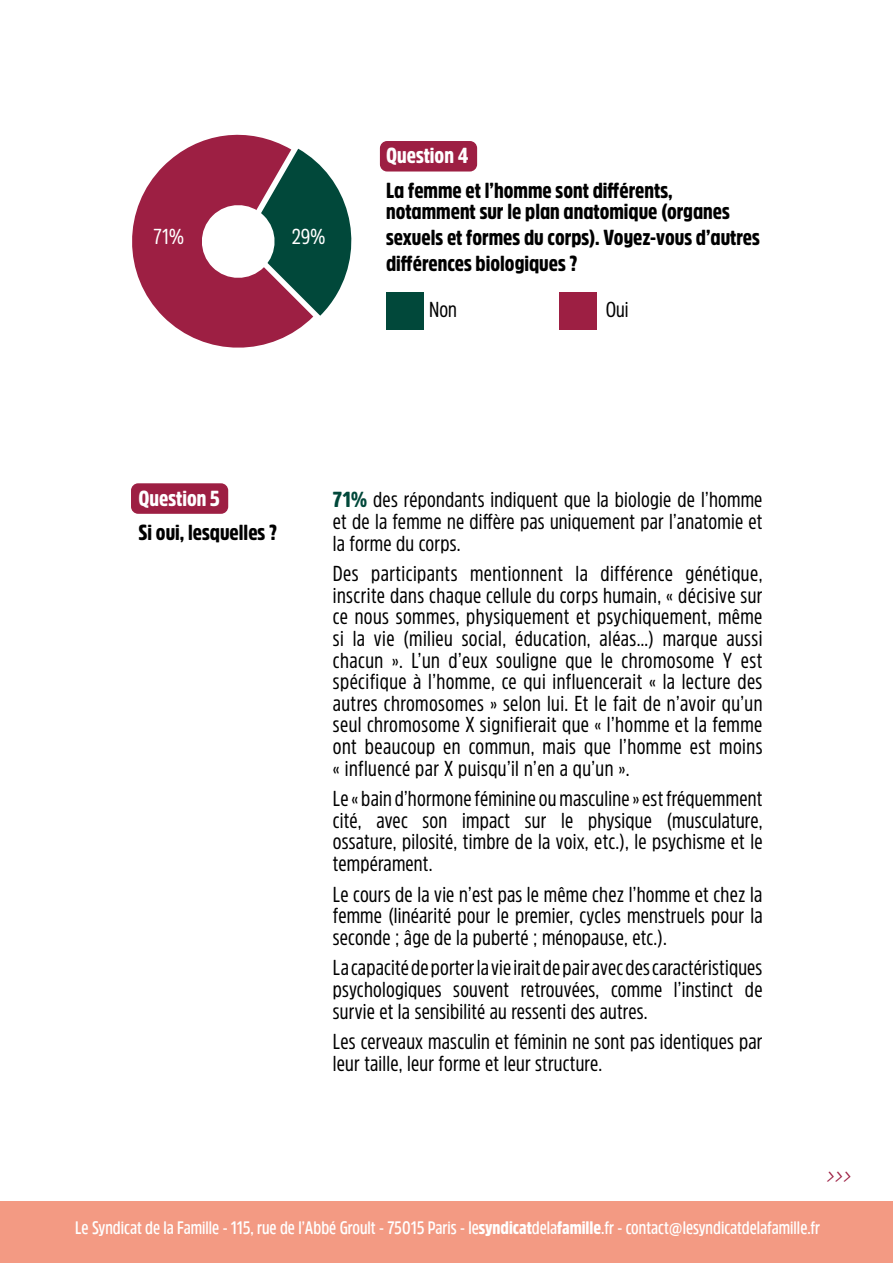
<style>
.page{position:relative;width:893px;height:1263px;background:#fff}
.page>*{position:absolute;margin:0;border:0;box-sizing:border-box;transform-origin:0 0}
.t1{font:21.6px/21.6px "Amsi Pro Cond";letter-spacing:.01em;color:#000;text-align:justify}
.t2{font:900 21.6px/21.6px "Amsi Pro Cond";color:#000}
.t3{font:900 21.6px "Amsi Pro Cond";color:#fff}
.t4{font:21.6px "Amsi Pro Cond";color:#fff}
.t5{font:600 18px "Amsi Pro Cond";color:#fff}
.t6{font:italic 18px "Amsi Pro Cond";color:#9d1f43}
.s1{font-weight:900;color:#01483a}
.s2{font-weight:900}
</style>
<div class="page">
<div style="left:380px;top:141px;width:97px;height:30px;background:#9d1f43;border-radius:7px"></div>
<div style="left:386px;top:292px;width:38px;height:38px;background:#01483a"></div>
<div style="left:559px;top:292px;width:38px;height:38px;background:#9d1f43"></div>
<svg style="left:132px;top:134px;width:220px;height:214px"></svg>
<div style="left:131px;top:483px;width:97px;height:31px;background:#9d1f43;border-radius:7px"></div>
<div style="left:0;top:1201px;width:893px;height:62px;background:#f39a83"></div>
<p class="t4" style="left:153px;top:222px;width:32px">71%</p>
<p class="t4" style="left:292px;top:222px;width:35px">29%</p>
<p class="t3" style="left:386px;top:141px;width:84px">Question 4</p>
<p class="t2" style="left:386px;top:179px;width:345px">La femme et l’homme sont différents, notamment sur le plan anatomique (organes</p>
<p class="t2" style="left:386px;top:224px;width:375px;line-height:26px">sexuels et formes du corps). Voyez-vous d’autres différences biologiques ?</p>
<p class="t1" style="left:429px;top:298px;width:29px">Non</p>
<p class="t1" style="left:606px;top:298px;width:24px">Oui</p>
<p class="t3" style="left:138px;top:484px;width:83px">Question 5</p>
<p class="t2" style="left:138px;top:521px;width:140px">Si oui, lesquelles ?</p>
<p class="t1" style="left:333px;top:488px;width:431px"><span class="s1">71%</span> des répondants indiquent que la biologie de l’homme et de la femme ne diffère pas uniquement par l’anatomie et la forme du corps.</p>
<p class="t1" style="left:333px;top:562px;width:431px">Des participants mentionnent la différence génétique, inscrite dans chaque cellule du corps humain, « décisive sur ce nous sommes, physiquement et psychiquement, même si la vie (milieu social, éducation, aléas…) marque aussi chacun ». L’un d’eux souligne que le chromosome Y est spécifique à l’homme, ce qui influencerait « la lecture des autres chromosomes » selon lui. Et le fait de n’avoir qu’un seul chromosome X signifierait que « l’homme et la femme ont beaucoup en commun, mais que l’homme est moins « influencé par X puisqu’il n’en a qu’un ».</p>
<p class="t1" style="left:333px;top:787px;width:431px">Le « bain d’hormone féminine ou masculine » est fréquemment cité, avec son impact sur le physique (musculature, ossature, pilosité, timbre de la voix, etc.), le psychisme et le tempérament.</p>
<p class="t1" style="left:333px;top:883px;width:431px">Le cours de la vie n’est pas le même chez l’homme et chez la femme (linéarité pour le premier, cycles menstruels pour la seconde ; âge de la puberté ; ménopause, etc.).</p>
<p class="t1" style="left:333px;top:956px;width:431px">La capacité de porter la vie irait de pair avec des caractéristiques psychologiques souvent retrouvées, comme l’instinct de survie et la sensibilité au ressenti des autres.</p>
<p class="t1" style="left:333px;top:1030px;width:431px">Les cerveaux masculin et féminin ne sont pas identiques par leur taille, leur forme et leur structure.</p>
<p class="t6" style="left:826px;top:1164px;width:27px">&gt;&gt;&gt;</p>
<p class="t5" style="left:75px;top:1215px;width:746px">Le Syndicat de la Famille - 115, rue de l’Abbé Groult - 75015 Paris - le<span class="s2">syndicat</span>dela<span class="s2">famille</span>.fr - contact@lesyndicatdelafamille.fr</p>
</div>
